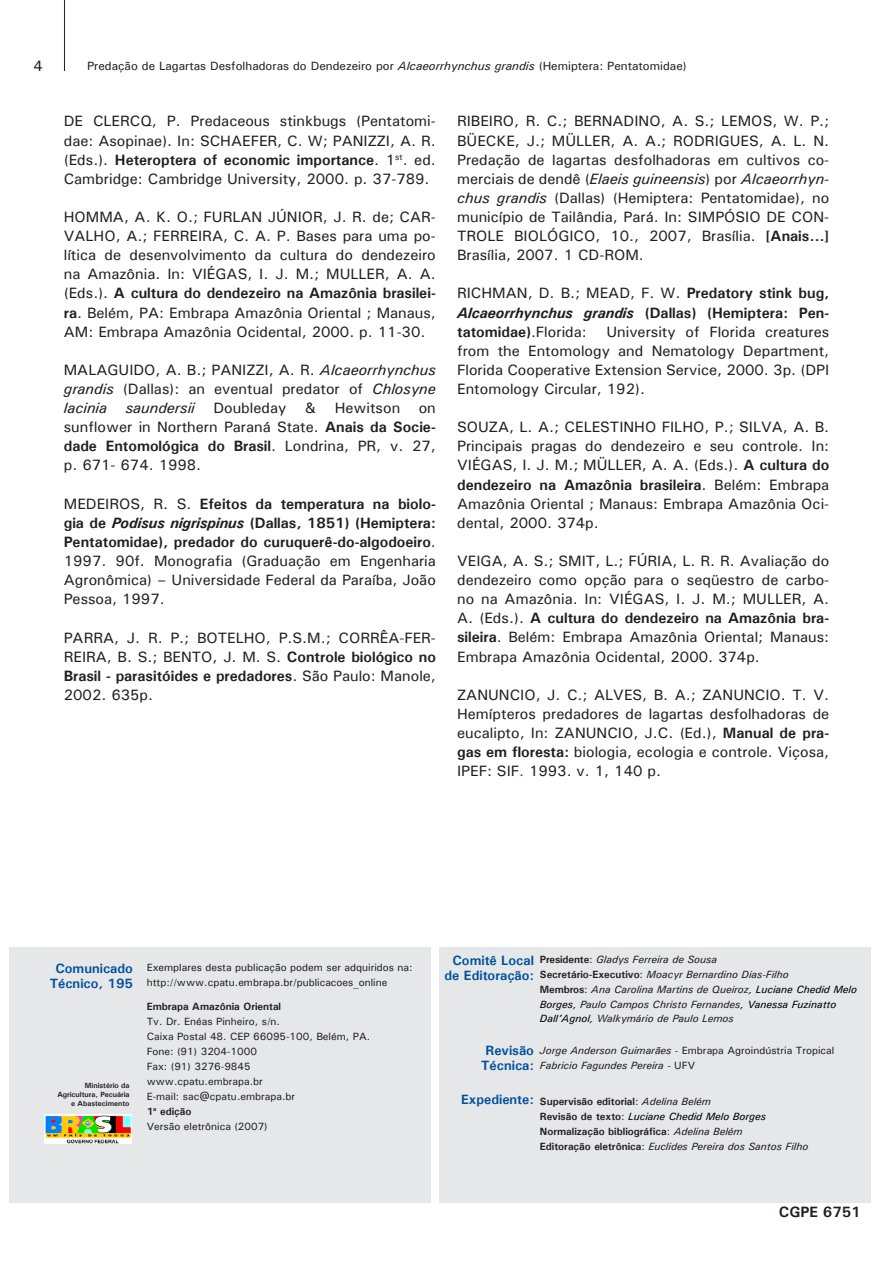
<style>
.page{position:relative;width:893px;height:1263px;background:#fff}
.page>*{position:absolute;margin:0;border:0;box-sizing:border-box;transform-origin:0 0}
.t1{font:500 15px/19px "Univers";color:#231f20;text-align:justify}
.t2{font:700 15px/19px "Univers";color:#231f20;text-align:justify}
.t3{font:700 13.5px/15px "Univers";color:#01519b;text-align:center}
.t4{font:500 12px "Univers";color:#231f20}
.t5{font:italic 500 10.5px/14.9px "Univers";color:#231f20}
.t6{font:500 10.5px/15px "Univers";color:#231f20}
.t7{font:700 10.5px/15px "Univers";color:#231f20}
.t8{font:700 7.5px/9px "Univers";color:#231f20;text-align:right}
.s1{font-style:italic}
.s2{font-weight:700}
.s3{font-weight:700;font-style:italic}
.s4{font-weight:500}
.s5{color:#f00}
.s6{font-weight:700;font-style:normal}
.s7{font-style:normal}
.s8{color:#000}
.s9{font-weight:500;font-style:italic}
.s10{font-weight:500;font-style:italic;color:#000}
</style>
<div class="page">
<hr style="left:64px;top:0;width:1px;height:71px;background:#231f20">
<div style="left:439px;top:947px;width:432px;height:255px;background:#e6e7e9"></div>
<div style="left:10px;top:947px;width:421px;height:255px;background:#e6e7e9"></div>
<img style="left:45px;top:1114px;width:86px;height:30px">
<p class="t1" style="left:33px;top:56px;width:11px">4</p>
<p class="t4" style="left:87px;top:58px;width:601px">Predação de Lagartas Desfolhadoras do Dendezeiro por <span class="s1">Alcaeorrhynchus grandis</span> (Hemiptera: Pentatomidae)</p>
<p class="t1" style="left:64px;top:111px;width:374px">DE CLERCQ, P. Predaceous stinkbugs (Pentatomi&shy;dae: Asopinae). In: SCHAEFER, C. W; PANIZZI, A. R. (Eds.). <span class="s2">Heteroptera of economic importance</span>. 1<sup>st</sup>. ed.<br>Cambridge: Cambridge University, 2000. p. 37-789.</p>
<p class="t1" style="left:64px;top:207px;width:374px">HOMMA, A. K. O.; FURLAN JÚNIOR, J. R. de; CAR-VALHO, A.; FERREIRA, C. A. P. Bases para uma po&shy;lítica de desenvolvimento da cultura do dendezeiro na Amazônia. In: VIÉGAS, I. J. M.; MULLER, A. A. (Eds.). <span class="s2">A cultura do dendezeiro na Amazônia brasilei&shy;ra</span>. Belém, PA: Embrapa Amazônia Oriental ; Manaus, AM: Embrapa Amazônia Ocidental, 2000. p. 11-30.</p>
<p class="t1" style="left:64px;top:360px;width:374px">MALAGUIDO, A. B.; PANIZZI, A. R. <span class="s1">Alcaeorrhynchus grandis</span> (Dallas): an eventual predator of <span class="s1">Chlosyne lacinia saundersii</span> Doubleday &amp; Hewitson on sunflower in Northern Paraná State. <span class="s2">Anais da Socie&shy;dade Entomológica do Brasil</span>. Londrina, PR, v. 27, p. 671- 674. 1998.</p>
<p class="t1" style="left:64px;top:494px;width:374px">MEDEIROS, R. S. <span class="s2">Efeitos da temperatura na biolo&shy;gia de</span> <span class="s3">Podisus nigrispinus</span> <span class="s2">(Dallas, 1851) (Hemiptera:<br>Pentatomidae), predador do curuquerê-do-algodoeiro</span>.<br>1997. 90f. Monografia (Graduação em Engenharia Agronômica) – Universidade Federal da Paraíba, João Pessoa, 1997.</p>
<p class="t1" style="left:64px;top:628px;width:374px">PARRA, J. R. P.; BOTELHO, P.S.M.; CORRÊA-FER-REIRA, B. S.; BENTO, J. M. S. <span class="s2">Controle biológico no Brasil - parasitóides e predadores</span>. São Paulo: Manole, 2002. 635p.</p>
<p class="t1" style="left:457px;top:111px;width:374px">RIBEIRO, R. C.; BERNADINO, A. S.; LEMOS, W. P.; BÜECKE, J.; MÜLLER, A. A.; RODRIGUES, A. L. N.<br>Predação de lagartas desfolhadoras em cultivos co&shy;merciais de dendê (<span class="s1">Elaeis guineensis</span>) por <span class="s1">Alcaeorrhyn&shy;chus grandis</span> (Dallas) (Hemiptera: Pentatomidae), no município de Tailândia, Pará. In: SIMPÓSIO DE CON-TROLE BIOLÓGICO, 10., 2007, Brasília. <span class="s2">[Anais...] </span>Brasília, 2007. 1 CD-ROM.</p>
<p class="t2" style="left:457px;top:283px;width:374px"><span class="s4">RICHMAN, D. B.; MEAD, F. W.</span> Predatory stink bug, <span class="s1">Alcaeorrhynchus grandis</span> (Dallas) (Hemiptera: Pen&shy;tatomidae)<span class="s4">.Florida:</span></p>
<p class="t1" style="left:457px;top:321px;width:374px;text-indent:149px">University of Florida creatures from the Entomology and Nematology Department, Florida Cooperative Extension Service, 2000. 3p. (DPI Entomology Circular, 192).</p>
<p class="t1" style="left:457px;top:417px;width:374px">SOUZA, L. A.; CELESTINHO FILHO, P.; SILVA, A. B.<br>Principais pragas do dendezeiro e seu controle. In:<br>VIÉGAS, I. J. M.; MÜLLER, A. A. (Eds.). <span class="s2">A cultura do dendezeiro na Amazônia brasileira</span>. Belém: Embrapa Amazônia Oriental ; Manaus: Embrapa Amazônia Oci&shy;dental, 2000. 374p.</p>
<p class="t1" style="left:457px;top:551px;width:374px">VEIGA, A. S.; SMIT, L.; FÚRIA, L. R. R. Avaliação do dendezeiro como opção para o seqüestro de carbo&shy;no na Amazônia. In: VIÉGAS, I. J. M.; MULLER, A.<br>A. (Eds.). <span class="s2">A cultura do dendezeiro na Amazônia bra&shy;sileira</span>. Belém: Embrapa Amazônia Oriental; Manaus:<br>Embrapa Amazônia Ocidental, 2000. 374p.</p>
<p class="t1" style="left:457px;top:685px;width:374px">ZANUNCIO, J. C.; ALVES, B. A.; ZANUNCIO. T. V.<br>Hemípteros predadores de lagartas desfolhadoras de eucalipto, In: ZANUNCIO, J.C. (Ed.), <span class="s2">Manual de pra&shy;gas em floresta:</span> biologia, ecologia e controle. Viçosa, IPEF: SIF<span class="s5">.</span> 1993. v. 1, 140 p.</p>
<p class="t3" style="left:50px;top:961px;width:85px">Comunicado<br>Técnico, 195</p>
<p class="t8" style="left:57px;top:1080px;width:74px">Ministério da<br>Agricultura, Pecuária e Abastecimento</p>
<p class="t6" style="left:147px;top:960px;width:267px">Exemplares desta publicação podem ser adquiridos na: http://www.cpatu.embrapa.br/publicacoes_online</p>
<p class="t7" style="left:147px;top:998px;width:136px">Embrapa Amazônia Oriental</p>
<p class="t6" style="left:147px;top:1013px;width:225px">Tv. Dr. Enéas Pinheiro, s/n.<br>Caixa Postal 48. CEP 66095-100, Belém, PA.<br>Fone: (91) 3204-1000<br>Fax: (91) 3276-9845<br>www.cpatu.embrapa.br<br>E-mail: sac@cpatu.embrapa.br<br><span class="s2">1</span><sup>a</sup> <span class="s2">edição<br></span>Versão eletrônica (2007)</p>
<p class="t3" style="left:445px;top:952px;width:91px">Comitê Local de Editoração:</p>
<p class="t5" style="left:540px;top:952px;width:319px"><span class="s6">Presidente</span><span class="s7">:</span> Gladys Ferreira de Sousa<br><span class="s6">Secretário-Executivo</span><span class="s7">:</span> Moacyr Bernardino Dias-Filho<br><span class="s6">Membros</span><span class="s7">:</span> Ana Carolina Martins de Queiroz, <span class="s8">Luciane Chedid Melo Borges</span>, Paulo Campos Christo Fernandes, <span class="s8">Vanessa Fuzinatto Dall’Agnol</span>, Walkymário de Paulo Lemos</p>
<p class="t5" style="left:540px;top:1043px;width:296px">Jorge Anderson Guimarães - <span class="s7">Embrapa Agroindústria Tropical<br></span>Fabricio Fagundes Pereira - <span class="s7">UFV</span></p>
<p class="t7" style="left:540px;top:1093px;width:270px">Supervisão editorial<span class="s4">:</span> <span class="s9">Adelina Belém<br></span>Revisão de texto<span class="s4">:</span> <span class="s10">Luciane Chedid Melo Borges </span>Normalização bibliográfica<span class="s4">:</span> <span class="s9">Adelina Belém<br></span>Editoração eletrônica<span class="s4">:</span> <span class="s9">Euclides Pereira dos Santos Filho</span></p>
<p class="t3" style="left:481px;top:1043px;width:54px">Revisão<br>Técnica:</p>
<p class="t3" style="left:461px;top:1092px;width:74px">Expediente:</p>
<p class="t2" style="left:779px;top:1202px;width:83px">CGPE 6751</p>
</div>
